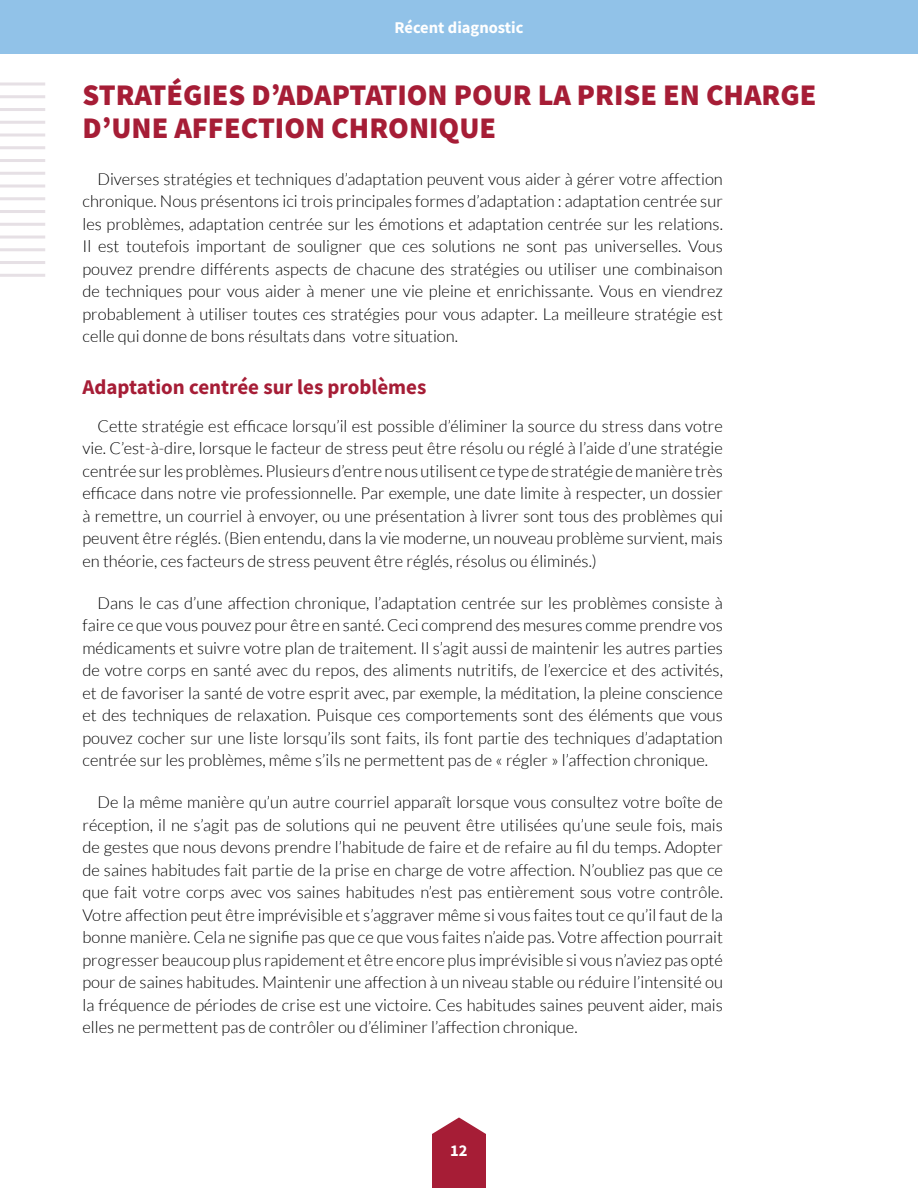
<style>
.page{position:relative;width:918px;height:1188px;background:#fff}
.page>*{position:absolute;margin:0;border:0;box-sizing:border-box;transform-origin:0 0}
.t1{font:900 30px/33px "Source Sans Pro";color:#a61d36}
.t2{font:700 21px "Source Sans Pro";color:#a61d36}
.t3{font:300 16.5px/22.5px "Lato";color:#000;text-align:justify}
.t4{font:700 16.5px "Source Sans Pro";color:#fff}
</style>
<div class="page">
<div style="left:0;top:0;width:918px;height:54px;background:#91c2e8"></div>
<svg style="left:432px;top:1117px;width:54px;height:71px;background:#b0384e"></svg>
<hr style="left:0;top:82px;width:45px;height:4px;background:#ece7eb">
<hr style="left:0;top:95px;width:45px;height:3px;background:#e6e0e5">
<hr style="left:0;top:108px;width:45px;height:3px;background:#e6e0e5">
<hr style="left:0;top:121px;width:45px;height:3px;background:#e6e0e5">
<hr style="left:0;top:134px;width:45px;height:3px;background:#e6e0e5">
<hr style="left:0;top:146px;width:45px;height:3px;background:#e6e0e5">
<hr style="left:0;top:159px;width:45px;height:3px;background:#e6e0e5">
<hr style="left:0;top:172px;width:45px;height:3px;background:#e6e0e5">
<hr style="left:0;top:185px;width:45px;height:3px;background:#e6e0e5">
<hr style="left:0;top:197px;width:45px;height:3px;background:#e6e0e5">
<hr style="left:0;top:210px;width:45px;height:3px;background:#e6e0e5">
<hr style="left:0;top:223px;width:45px;height:3px;background:#e6e0e5">
<hr style="left:0;top:236px;width:45px;height:3px;background:#e6e0e5">
<hr style="left:0;top:248px;width:45px;height:3px;background:#e6e0e5">
<hr style="left:0;top:261px;width:45px;height:3px;background:#e6e0e5">
<hr style="left:0;top:274px;width:45px;height:3px;background:#e6e0e5">
<p class="t4" style="left:395px;top:17px;width:130px">Récent diagnostic</p>
<h1 class="t1" style="left:82px;top:78px;width:736px">STRATÉGIES D’ADAPTATION POUR LA PRISE EN CHARGE<br>D’UNE AFFECTION CHRONIQUE</h1>
<p class="t3" style="left:83px;top:167px;width:642px;text-indent:15px">Diverses stratégies et techniques d’adaptation peuvent vous aider à gérer votre affection chronique. Nous présentons ici trois principales formes d’adaptation : adaptation centrée sur les problèmes, adaptation centrée sur les émotions et adaptation centrée sur les relations.<br>Il est toutefois important de souligner que ces solutions ne sont pas universelles. Vous pouvez prendre différents aspects de chacune des stratégies ou utiliser une combinaison de techniques pour vous aider à mener une vie pleine et enrichissante. Vous en viendrez probablement à utiliser toutes ces stratégies pour vous adapter. La meilleure stratégie est celle qui donne de bons résultats dans votre situation.</p>
<p class="t2" style="left:82px;top:373px;width:345px">Adaptation centrée sur les problèmes</p>
<p class="t3" style="left:83px;top:415px;width:642px;text-indent:15px">Cette stratégie est efficace lorsqu’il est possible d’éliminer la source du stress dans votre vie. C’est-à-dire, lorsque le facteur de stress peut être résolu ou réglé à l’aide d’une stratégie centrée sur les problèmes. Plusieurs d’entre nous utilisent ce type de stratégie de manière très efficace dans notre vie professionnelle. Par exemple, une date limite à respecter, un dossier à remettre, un courriel à envoyer, ou une présentation à livrer sont tous des problèmes qui peuvent être réglés. (Bien entendu, dans la vie moderne, un nouveau problème survient, mais en théorie, ces facteurs de stress peuvent être réglés, résolus ou éliminés.)</p>
<p class="t3" style="left:83px;top:592px;width:642px;text-indent:15px">Dans le cas d’une affection chronique, l’adaptation centrée sur les problèmes consiste à faire ce que vous pouvez pour être en santé. Ceci comprend des mesures comme prendre vos médicaments et suivre votre plan de traitement. Il s’agit aussi de maintenir les autres parties de votre corps en santé avec du repos, des aliments nutritifs, de l’exercice et des activités, et de favoriser la santé de votre esprit avec, par exemple, la méditation, la pleine conscience et des techniques de relaxation. Puisque ces comportements sont des éléments que vous pouvez cocher sur une liste lorsqu’ils sont faits, ils font partie des techniques d’adaptation centrée sur les problèmes, même s’ils ne permettent pas de « régler » l’affection chronique.</p>
<p class="t3" style="left:83px;top:791px;width:642px;text-indent:15px">De la même manière qu’un autre courriel apparaît lorsque vous consultez votre boîte de réception, il ne s’agit pas de solutions qui ne peuvent être utilisées qu’une seule fois, mais de gestes que nous devons prendre l’habitude de faire et de refaire au fil du temps. Adopter de saines habitudes fait partie de la prise en charge de votre affection. N’oubliez pas que ce que fait votre corps avec vos saines habitudes n’est pas entièrement sous votre contrôle.<br>Votre affection peut être imprévisible et s’aggraver même si vous faites tout ce qu’il faut de la bonne manière. Cela ne signifie pas que ce que vous faites n’aide pas. Votre affection pourrait progresser beaucoup plus rapidement et être encore plus imprévisible si vous n’aviez pas opté pour de saines habitudes. Maintenir une affection à un niveau stable ou réduire l’intensité ou la fréquence de périodes de crise est une victoire. Ces habitudes saines peuvent aider, mais elles ne permettent pas de contrôler ou d’éliminer l’affection chronique.</p>
<p class="t4" style="left:450px;top:1139px;width:19px">12</p>
</div>
